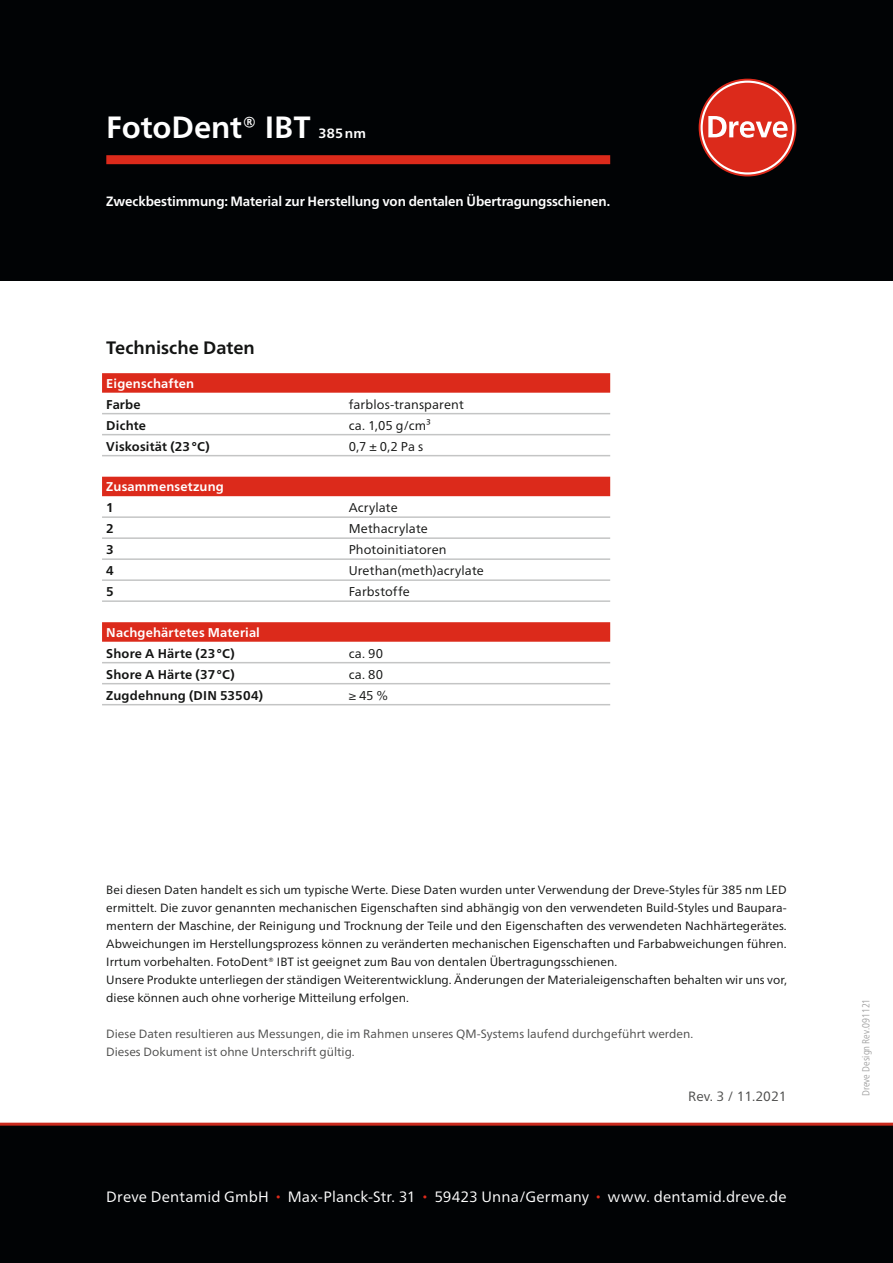
<style>
.page{position:relative;width:893px;height:1263px;background:#fff}
.page>*{position:absolute;margin:0;border:0;box-sizing:border-box;transform-origin:0 0}
.t1{font:700 30.75px "Frutiger Neue LTW1 G";letter-spacing:-.005em;color:#fff}
.t2{font:700 18px "Frutiger Neue LTW1 G";letter-spacing:-.005em;color:#131413}
.t3{font:15px "Frutiger Neue LTW1 G";letter-spacing:.01em;color:#fff}
.t4{font:700 13.5px "Frutiger Neue LTW1 G";letter-spacing:-.005em;color:#fff}
.t5{font:13.5px "Frutiger Neue LTW1 G";color:#4d4d4c}
.t6{font:12.75px "Frutiger Neue LTW1 G";letter-spacing:.01em;color:#131413}
.t7{font:700 12.75px "Frutiger Neue LTW1 G";letter-spacing:.01em;color:#131413}
.t8{font:700 12.75px "Frutiger Neue LTW1 G";letter-spacing:.015em;color:#fff}
.t9{font:12px/18px "Frutiger Neue LTW1 G";color:#131413}
.t10{font:12px/18px "Frutiger Neue LTW1 G";color:#4d4d4c}
.t11{font:300 condensed 10.2px "Frutiger Neue LTW1 G";color:#999}
.s1{font-size:9px;color:#dc2a1b}
</style>
<div class="page">
<div style="left:0;top:1124px;width:893px;height:139px;background:#010305"></div>
<div style="left:0;top:0;width:893px;height:281px;background:#010305"></div>
<hr style="left:0;top:1123px;width:893px;height:3px;background:#ca2a1e">
<div style="left:106px;top:155px;width:504px;height:9px;background:#dc2a1b"></div>
<svg style="left:701px;top:81px;width:93px;height:94px"></svg>
<div style="left:102px;top:373px;width:508px;height:20px;background:#dc2a1b"></div>
<hr style="left:102px;top:413px;width:508px;height:1px;background:#c4c5c5">
<hr style="left:102px;top:434px;width:508px;height:1px;background:#c4c5c5">
<hr style="left:102px;top:455px;width:508px;height:1px;background:#c4c5c5">
<div style="left:102px;top:477px;width:508px;height:19px;background:#dc2a1b"></div>
<hr style="left:102px;top:516px;width:508px;height:2px;background:#c4c5c5">
<hr style="left:102px;top:537px;width:508px;height:2px;background:#c4c5c5">
<hr style="left:102px;top:558px;width:508px;height:2px;background:#c4c5c5">
<hr style="left:102px;top:579px;width:508px;height:2px;background:#c4c5c5">
<hr style="left:102px;top:600px;width:508px;height:2px;background:#c4c5c5">
<div style="left:102px;top:622px;width:508px;height:20px;background:#dc2a1b"></div>
<hr style="left:102px;top:662px;width:508px;height:1px;background:#c4c5c5">
<hr style="left:102px;top:683px;width:508px;height:1px;background:#c4c5c5">
<hr style="left:102px;top:704px;width:508px;height:1px;background:#c4c5c5">
<h1 class="t1" style="left:106px;top:105px;width:206px">FotoDent® IBT</h1>
<p class="t4" style="left:319px;top:124px;width:49px">385nm</p>
<p class="t4" style="left:106px;top:192px;width:505px">Zweckbestimmung: Material zur Herstellung von dentalen Übertragungsschienen.</p>
<h2 class="t2" style="left:106px;top:335px;width:150px">Technische Daten</h2>
<p class="t8" style="left:106px;top:374px;width:89px">Eigenschaften</p>
<p class="t7" style="left:106px;top:395px;width:36px">Farbe</p>
<p class="t6" style="left:349px;top:395px;width:117px">farblos-transparent</p>
<p class="t7" style="left:106px;top:416px;width:41px">Dichte</p>
<p class="t6" style="left:349px;top:416px;width:84px">ca. 1,05 g/cm³</p>
<p class="t7" style="left:106px;top:437px;width:105px">Viskosität (23°C)</p>
<p class="t6" style="left:349px;top:437px;width:76px">0,7 ± 0,2 Pa s</p>
<p class="t8" style="left:106px;top:477px;width:119px">Zusammensetzung</p>
<p class="t7" style="left:106px;top:498px;width:9px">1</p>
<p class="t6" style="left:349px;top:498px;width:51px">Acrylate</p>
<p class="t7" style="left:106px;top:519px;width:9px">2</p>
<p class="t6" style="left:349px;top:519px;width:81px">Methacrylate</p>
<p class="t7" style="left:106px;top:540px;width:9px">3</p>
<p class="t6" style="left:349px;top:540px;width:99px">Photoinitiatoren</p>
<p class="t7" style="left:106px;top:561px;width:9px">4</p>
<p class="t6" style="left:349px;top:561px;width:137px">Urethan(meth)acrylate</p>
<p class="t7" style="left:106px;top:582px;width:9px">5</p>
<p class="t6" style="left:349px;top:582px;width:63px">Farbstoffe</p>
<p class="t8" style="left:106px;top:623px;width:155px">Nachgehärtetes Material</p>
<p class="t7" style="left:106px;top:644px;width:130px">Shore A Härte (23°C)</p>
<p class="t6" style="left:349px;top:644px;width:36px">ca. 90</p>
<p class="t7" style="left:106px;top:665px;width:130px">Shore A Härte (37°C)</p>
<p class="t6" style="left:349px;top:665px;width:36px">ca. 80</p>
<p class="t7" style="left:106px;top:686px;width:158px">Zugdehnung (DIN 53504)</p>
<p class="t6" style="left:349px;top:686px;width:41px">≥ 45 %</p>
<p class="t9" style="left:106px;top:879px;width:682px">Bei diesen Daten handelt es sich um typische Werte. Diese Daten wurden unter Verwendung der Dreve-Styles für 385 nm LED ermittelt. Die zuvor genannten mechanischen Eigenschaften sind abhängig von den verwendeten Build-Styles und Baupara&shy;mentern der Maschine, der Reinigung und Trocknung der Teile und den Eigenschaften des verwendeten Nachhärtegerätes.<br>Abweichungen im Herstellungsprozess können zu veränderten mechanischen Eigenschaften und Farbabweichungen führen.<br>Irrtum vorbehalten. FotoDent® IBT ist geeignet zum Bau von dentalen Übertragungsschienen.<br>Unsere Produkte unterliegen der ständigen Weiterentwicklung. Änderungen der Materialeigenschaften behalten wir uns vor, diese können auch ohne vorherige Mitteilung erfolgen.</p>
<p class="t10" style="left:106px;top:1023px;width:588px">Diese Daten resultieren aus Messungen, die im Rahmen unseres QM-Systems laufend durchgeführt werden.<br>Dieses Dokument ist ohne Unterschrift gültig.</p>
<p class="t5" style="left:688px;top:1086px;width:100px">Rev. 3 / 11.2021</p>
<p class="t3" style="left:106px;top:1185px;width:682px">Dreve Dentamid GmbH <span class="s1">•</span> Max-Planck-Str. 31 <span class="s1">•</span> 59423 Unna/Germany <span class="s1">•</span> www. dentamid.dreve.de</p>
<p class="t11" style="left:858px;top:1096px;width:99px;rotate:-90deg">Dreve Design Rev.091121</p>
</div>
